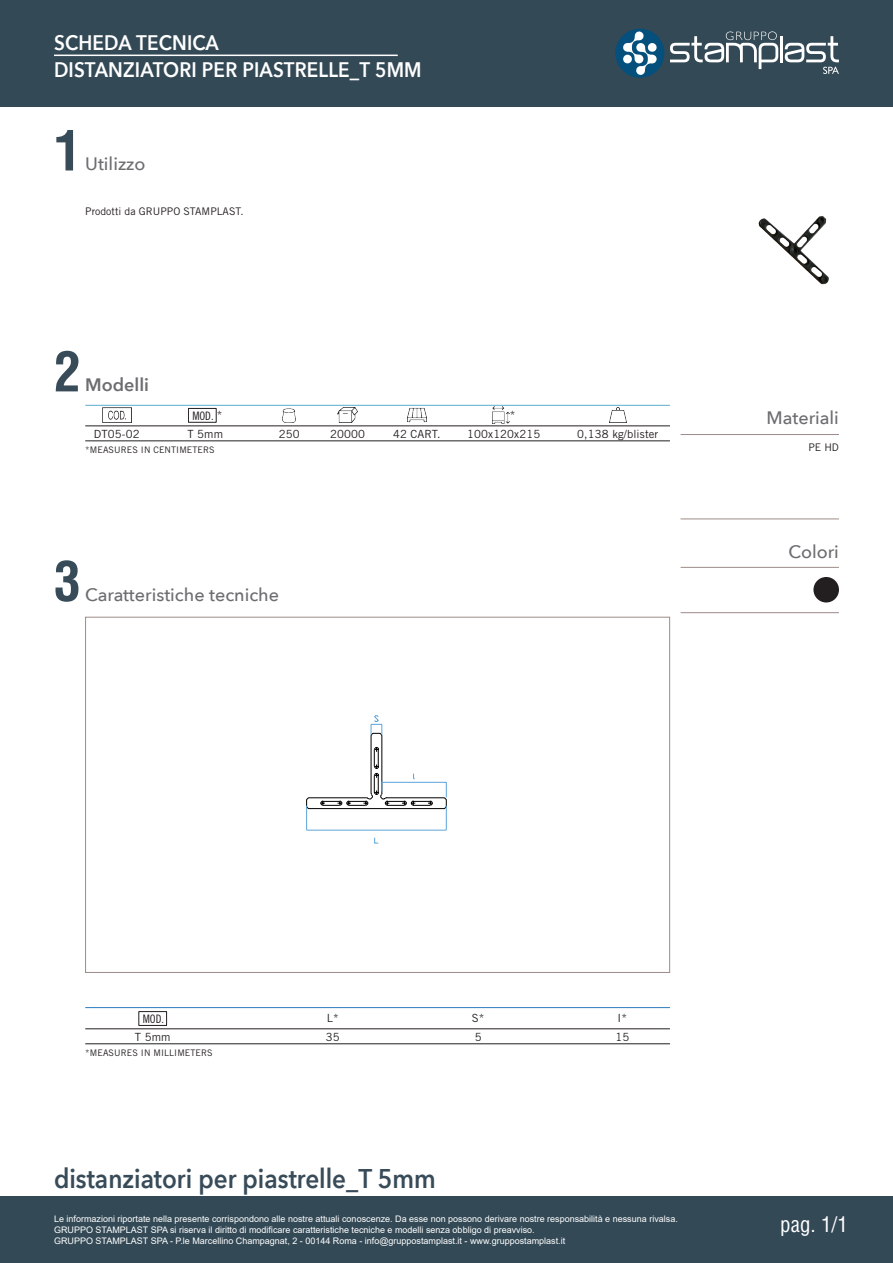
<style>
.page{position:relative;width:893px;height:1263px;background:#fff}
.page>*{position:absolute;margin:0;border:0;box-sizing:border-box;transform-origin:0 0}
.t1{font:700 condensed 54px "Helvetica CE";color:#384b59}
.t2{font:600 27px "Avenir Next";color:#384b59;scale:.9 1}
.t3{font:600 21px "Avenir Next";letter-spacing:.01em;color:#fff;scale:.9 1}
.t4{font:condensed 21px "Helvetica";color:#fff}
.t5{font:500 18px "Avenir Next";color:#6c6d70}
.t6{font:600 18px "Avenir Next";color:#6c6d70}
.t7{font:11.7px "Trade Gothic LT Std Cn 18";color:#231f20}
.Contenuto_Catalogo{font:11.25px "Trade Gothic LT Std";letter-spacing:.01em;color:#231f20}
.t8{font:10.5px "Trade Gothic LT Std";color:#231f20}
.t9{font:9px "Arial";color:#fff}
.Contenuto_Catalogo-2{font:9px "Trade Gothic LT Std";letter-spacing:.01em;color:#231f20}
.s1{font-family:"Trade Gothic LT Std";font-size:11.25px}
</style>
<div class="page">
<div style="left:0;top:1197px;width:893px;height:66px;background:#334956"></div>
<div style="left:0;top:0;width:893px;height:106px;background:#334956"></div>
<div style="left:615px;top:29px;width:49px;height:49px;background:#054f7d;border-radius:50%"></div>
<hr style="left:780px;top:36px;width:3px;height:26px;background:#fff">
<svg style="left:670px;top:31px;width:108px;height:38px"></svg>
<svg style="left:623px;top:31px;width:34px;height:44px"></svg>
<div style="left:648px;top:43px;width:9px;height:9px;background:#fff;border-radius:50%"></div>
<div style="left:623px;top:55px;width:9px;height:8px;background:#fff;border-radius:50%"></div>
<svg style="left:785px;top:36px;width:54px;height:38px"></svg>
<hr style="left:54px;top:55px;width:344px;height:1px;background:#fff">
<img style="left:758px;top:216px;width:71px;height:69px">
<hr style="left:681px;top:434px;width:158px;height:1px;background:#9d8b89">
<hr style="left:681px;top:519px;width:158px;height:1px;background:#9d8b89">
<hr style="left:681px;top:567px;width:158px;height:1px;background:#9d8b89">
<hr style="left:681px;top:612px;width:158px;height:1px;background:#9d8b89">
<div style="left:813px;top:577px;width:26px;height:25px;background:#231f20;border-radius:50%"></div>
<img style="left:102px;top:408px;width:29px;height:15px">
<div style="left:188px;top:408px;width:29px;height:15px;border:1px solid #231f20"></div>
<img style="left:282px;top:408px;width:14px;height:15px">
<img style="left:338px;top:408px;width:19px;height:15px">
<img style="left:407px;top:408px;width:19px;height:15px">
<img style="left:492px;top:406px;width:18px;height:18px">
<img style="left:609px;top:408px;width:17px;height:15px">
<hr style="left:85px;top:426px;width:585px;height:1px;background:#231f20">
<hr style="left:85px;top:441px;width:585px;height:1px;background:#231f20">
<hr style="left:85px;top:405px;width:585px;height:1px;background:#5aadcd">
<div style="left:138px;top:1011px;width:29px;height:15px;border:1px solid #231f20"></div>
<hr style="left:85px;top:1028px;width:585px;height:1px;background:#231f20">
<hr style="left:85px;top:1043px;width:585px;height:1px;background:#231f20">
<hr style="left:85px;top:1007px;width:585px;height:1px;background:#2b7bc0">
<svg style="left:306px;top:715px;width:140px;height:129px"></svg>
<p class="t3" style="left:54px;top:24px;width:185px">SCHEDA TECNICA</p>
<p class="t3" style="left:54px;top:51px;width:410px">DISTANZIATORI PER PIASTRELLE_T 5MM</p>
<p class="t1" style="left:54px;top:117px;width:28px">1</p>
<p class="t5" style="left:85px;top:149px;width:62px">Utilizzo</p>
<p class="t8" style="left:85px;top:204px;width:160px">Prodotti da GRUPPO STAMPLAST.</p>
<p class="t1" style="left:54px;top:338px;width:28px">2</p>
<p class="t6" style="left:85px;top:370px;width:65px">Modelli</p>
<p class="t7" style="left:192px;top:408px;width:32px">MOD. <span class="s1">*</span></p>
<p class="Contenuto_Catalogo" style="left:510px;top:408px;width:7px">*</p>
<p class="Contenuto_Catalogo" style="left:94px;top:427px;width:47px">DT05-02</p>
<p class="Contenuto_Catalogo" style="left:187px;top:427px;width:37px">T 5mm</p>
<p class="Contenuto_Catalogo" style="left:279px;top:427px;width:22px">250</p>
<p class="Contenuto_Catalogo" style="left:330px;top:427px;width:36px">20000</p>
<p class="Contenuto_Catalogo" style="left:393px;top:427px;width:49px">42 CART.</p>
<p class="Contenuto_Catalogo" style="left:467px;top:427px;width:74px">100x120x215</p>
<p class="Contenuto_Catalogo" style="left:577px;top:427px;width:83px">0,138 kg/blister</p>
<p class="Contenuto_Catalogo-2" style="left:85px;top:444px;width:131px">*MEASURES IN CENTIMETERS</p>
<p class="t1" style="left:54px;top:547px;width:28px">3</p>
<p class="t5" style="left:85px;top:579px;width:195px">Caratteristiche tecniche</p>
<p class="t5" style="left:767px;top:402px;width:74px">Materiali</p>
<p class="t8" style="left:808px;top:441px;width:32px">PE HD</p>
<p class="t5" style="left:789px;top:537px;width:52px">Colori</p>
<p class="t7" style="left:143px;top:1012px;width:23px">MOD.</p>
<p class="Contenuto_Catalogo" style="left:327px;top:1011px;width:13px">L*</p>
<p class="Contenuto_Catalogo" style="left:472px;top:1011px;width:14px">S*</p>
<p class="Contenuto_Catalogo" style="left:618px;top:1011px;width:11px">I*</p>
<p class="Contenuto_Catalogo" style="left:135px;top:1030px;width:37px">T 5mm</p>
<p class="Contenuto_Catalogo" style="left:326px;top:1030px;width:15px">35</p>
<p class="Contenuto_Catalogo" style="left:475px;top:1030px;width:8px">5</p>
<p class="Contenuto_Catalogo" style="left:615px;top:1030px;width:15px">15</p>
<p class="Contenuto_Catalogo-2" style="left:85px;top:1047px;width:129px">*MEASURES IN MILLIMETERS</p>
<p class="t2" style="left:54px;top:1155px;width:426px">distanziatori per piastrelle_T 5mm</p>
<p class="t9" style="left:54px;top:1213px;width:625px">Le informazioni riportate nella presente corrispondono alle nostre attuali conoscenze. Da esse non possono derivare nostre responsabilità e nessuna rivalsa.</p>
<p class="t9" style="left:54px;top:1224px;width:482px">GRUPPO STAMPLAST SPA si riserva il diritto di modificare caratteristiche tecniche e modelli senza obbligo di preavviso.</p>
<p class="t9" style="left:54px;top:1235px;width:513px">GRUPPO STAMPLAST SPA - P.le Marcellino Champagnat, 2 - 00144 Roma - info@gruppostamplast.it - www.gruppostamplast.it</p>
<p class="t4" style="left:780px;top:1211px;width:69px">pag. 1/1</p>
</div>
